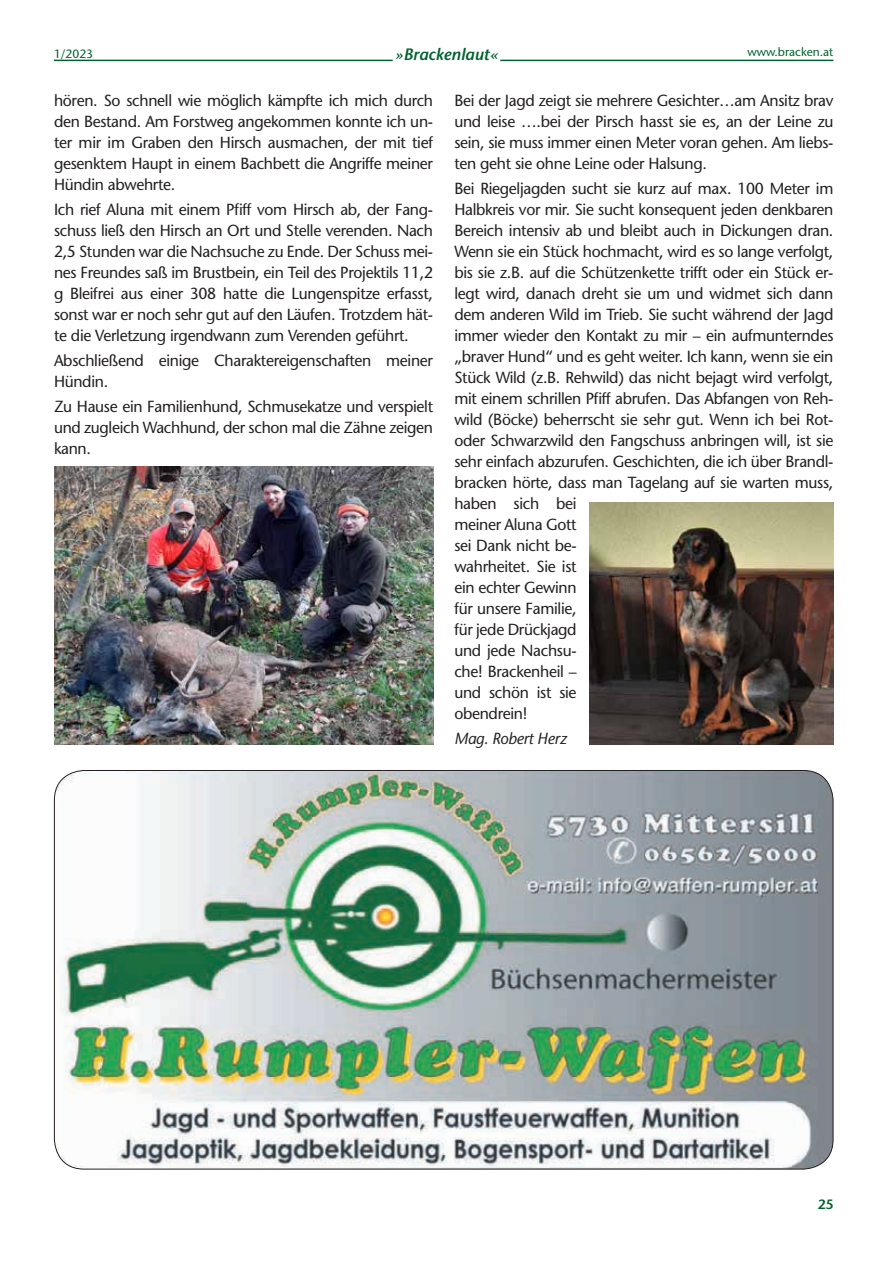
<style>
.page{position:relative;width:893px;height:1263px;background:#fff}
.page>*{position:absolute;margin:0;border:0;box-sizing:border-box;transform-origin:0 0}
.t1{font:italic 600 16.5px "Stone Sans LT";color:#00622f}
.t2{font:16.05px/21px "Stone Sans LT";letter-spacing:-.02em;color:#231f20;text-align:justify}
.t3{font:italic 16.05px "Stone Sans LT";letter-spacing:-.02em;color:#231f20}
.t4{font:600 13.5px "Stone Sans LT";color:#00622f}
.t5{font:12px "Stone Sans LT";color:#00622f}
</style>
<div class="page">
<hr style="left:54px;top:60px;width:339px;height:1px;background:#00622f">
<hr style="left:500px;top:60px;width:333px;height:1px;background:#00622f">
<img style="left:54px;top:466px;width:379px;height:279px">
<img style="left:589px;top:503px;width:244px;height:242px">
<img style="left:54px;top:770px;width:779px;height:399px">
<p class="t5" style="left:54px;top:46px;width:41px">1/2023</p>
<p class="t1" style="left:395px;top:44px;width:104px">»Brackenlaut«</p>
<p class="t5" style="left:747px;top:44px;width:88px">www.bracken.at</p>
<p class="t2" style="left:54px;top:90px;width:381px">hören. So schnell wie möglich kämpfte ich mich durch den Bestand. Am Forstweg angekommen konnte ich un&shy;ter mir im Graben den Hirsch ausmachen, der mit tief gesenktem Haupt in einem Bachbett die Angriffe meiner Hündin abwehrte.</p>
<p class="t2" style="left:54px;top:199px;width:381px">Ich rief Aluna mit einem Pfiff vom Hirsch ab, der Fang&shy;schuss ließ den Hirsch an Ort und Stelle verenden. Nach 2,5 Stunden war die Nachsuche zu Ende. Der Schuss mei&shy;nes Freundes saß im Brustbein, ein Teil des Projektils 11,2 g Bleifrei aus einer 308 hatte die Lungenspitze erfasst, sonst war er noch sehr gut auf den Läufen. Trotzdem hät&shy;te die Verletzung irgendwann zum Verenden geführt.</p>
<p class="t2" style="left:54px;top:350px;width:381px">Abschließend einige Charaktereigenschaften meiner<br>Hündin.</p>
<p class="t2" style="left:54px;top:396px;width:381px">Zu Hause ein Familienhund, Schmusekatze und verspielt und zugleich Wachhund, der schon mal die Zähne zeigen kann.</p>
<p class="t2" style="left:454px;top:89px;width:381px">Bei der Jagd zeigt sie mehrere Gesichter…am Ansitz brav und leise ….bei der Pirsch hasst sie es, an der Leine zu sein, sie muss immer einen Meter voran gehen. Am liebs&shy;ten geht sie ohne Leine oder Halsung.</p>
<p class="t2" style="left:454px;top:178px;width:381px;text-align:left">Bei Riegeljagden sucht sie kurz auf max. 100 Meter im Halbkreis vor mir. Sie sucht konsequent jeden denkbaren Bereich intensiv ab und bleibt auch in Dickungen dran.<br>Wenn sie ein Stück hochmacht, wird es so lange verfolgt, bis sie z.B. auf die Schützenkette trifft oder ein Stück er&shy;legt wird, danach dreht sie um und widmet sich dann dem anderen Wild im Trieb. Sie sucht während der Jagd immer wieder den Kontakt zu mir – ein aufmunterndes „braver Hund“ und es geht weiter. Ich kann, wenn sie ein Stück Wild (z.B. Rehwild) das nicht bejagt wird verfolgt, mit einem schrillen Pfiff abrufen. Das Abfangen von Reh&shy;wild (Böcke) beherrscht sie sehr gut. Wenn ich bei Rot&shy;oder Schwarzwild den Fangschuss anbringen will, ist sie sehr einfach abzurufen. Geschichten, die ich über Brandl&shy;bracken hörte, dass man Tagelang auf sie warten muss, haben sich bei<br>meiner Aluna Gott<br>sei Dank nicht be-<br>wahrheitet. Sie ist<br>ein echter Gewinn<br>für unsere Familie,<br>für jede Drückjagd<br>und jede Nachsu-<br>che! Brackenheil –<br>und schön ist sie<br>obendrein!</p>
<p class="t3" style="left:454px;top:729px;width:114px">Mag. Robert Herz</p>
<p class="t4" style="left:818px;top:1196px;width:17px">25</p>
</div>
